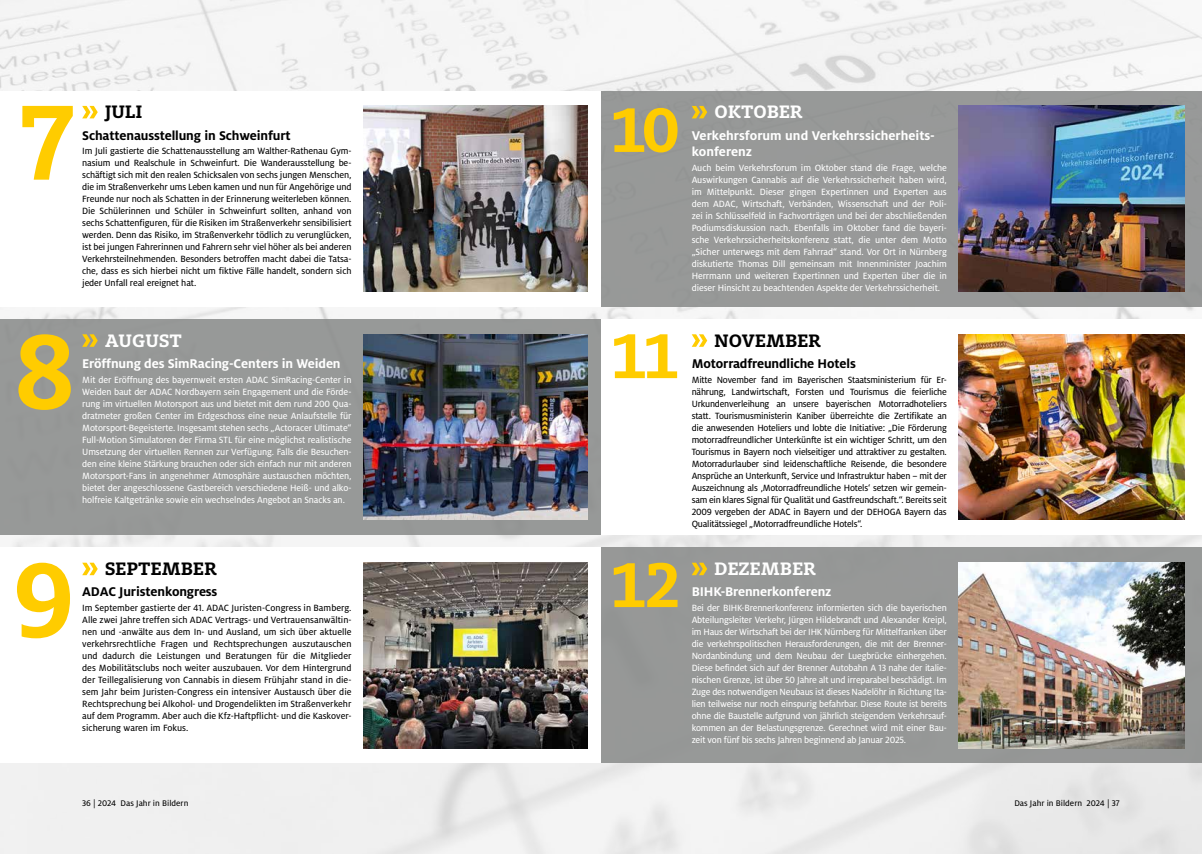
<style>
.page{position:relative;width:1202px;height:854px;background:#fff}
.page>*{position:absolute;margin:0;border:0;box-sizing:border-box;transform-origin:0 0}
.t1{font:700 20px "Milo Slab ADAC";letter-spacing:.01em;color:#000}
.t2{font:700 20px "Milo Slab ADAC";letter-spacing:.01em;color:#fff}
.t3{font:700 14px/16.8px "Milo ADAC";letter-spacing:-.01em;color:#fff}
.t4{font:700 14px "Milo ADAC";letter-spacing:-.01em;color:#000}
.t5{font:10px/12px "Milo ADAC Text";letter-spacing:-.01em;color:#000;text-align:justify}
.t6{font:10px/12px "Milo ADAC Text";letter-spacing:-.01em;color:#fff;text-align:justify}
.t7{font:9px "Milo ADAC Text";color:#000}
</style>
<div class="page">
<img style="left:0;top:0;width:1202px;height:853px">
<div style="left:0;top:91px;width:601px;height:215px;background:#fff"></div>
<div style="left:0;top:547px;width:601px;height:216px;background:#fff"></div>
<div style="left:0;top:319px;width:601px;height:215px;background:#979998"></div>
<svg style="left:22px;top:106px;width:51px;height:73px"></svg>
<svg style="left:17px;top:562px;width:53px;height:76px"></svg>
<div style="left:601px;top:91px;width:601px;height:215px;background:#989998"></div>
<div style="left:601px;top:547px;width:601px;height:216px;background:#969897"></div>
<div style="left:601px;top:319px;width:601px;height:215px;background:#fff"></div>
<svg style="left:614px;top:108px;width:63px;height:44px"></svg>
<svg style="left:614px;top:562px;width:63px;height:45px"></svg>
<svg style="left:82px;top:106px;width:16px;height:12px"></svg>
<img style="left:363px;top:106px;width:225px;height:185px">
<svg style="left:82px;top:562px;width:16px;height:13px"></svg>
<img style="left:363px;top:562px;width:225px;height:185px">
<svg style="left:692px;top:106px;width:15px;height:12px"></svg>
<img style="left:958px;top:106px;width:227px;height:185px">
<svg style="left:18px;top:334px;width:53px;height:76px"></svg>
<svg style="left:614px;top:334px;width:63px;height:44px"></svg>
<svg style="left:82px;top:334px;width:16px;height:13px"></svg>
<img style="left:363px;top:334px;width:225px;height:185px">
<svg style="left:692px;top:334px;width:15px;height:13px"></svg>
<img style="left:958px;top:334px;width:227px;height:185px">
<svg style="left:692px;top:562px;width:15px;height:13px"></svg>
<img style="left:958px;top:562px;width:227px;height:185px">
<h1 class="t1" style="left:105px;top:99px;width:39px">JULI</h1>
<h2 class="t4" style="left:82px;top:127px;width:210px">Schattenausstellung in Schweinfurt</h2>
<p class="t5" style="left:82px;top:145px;width:271px">Im Juli gastierte die Schattenausstellung am Walther-Rathenau Gym&shy;nasium und Realschule in Schweinfurt. Die Wanderausstellung be&shy;schäftigt sich mit den realen Schicksalen von sechs jungen Menschen, die im Straßenverkehr ums Leben kamen und nun für Angehörige und Freunde nur noch als Schatten in der Erinnerung weiterleben können.<br>Die Schülerinnen und Schüler in Schweinfurt sollten, anhand von sechs Schattenfiguren, für die Risiken im Straßenverkehr sensibilisiert werden. Denn das Risiko, im Straßenverkehr tödlich zu verunglücken, ist bei jungen Fahrerinnen und Fahrern sehr viel höher als bei anderen Verkehrsteilnehmenden. Besonders betroffen macht dabei die Tatsa&shy;che, dass es sich hierbei nicht um fiktive Fälle handelt, sondern sich jeder Unfall real ereignet hat.</p>
<h1 class="t2" style="left:105px;top:327px;width:78px">AUGUST</h1>
<h2 class="t3" style="left:82px;top:355px;width:260px">Eröffnung des SimRacing-Centers in Weiden</h2>
<p class="t6" style="left:82px;top:373px;width:271px">Mit der Eröffnung des bayernweit ersten ADAC SimRacing-Center in Weiden baut der ADAC Nordbayern sein Engagement und die Förde&shy;rung im virtuellen Motorsport aus und bietet mit dem rund 200 Qua&shy;dratmeter großen Center im Erdgeschoss eine neue Anlaufstelle für Motorsport-Begeisterte. Insgesamt stehen sechs „Actoracer Ultimate“ Full-Motion Simulatoren der Firma STL für eine möglichst realistische Umsetzung der virtuellen Rennen zur Verfügung. Falls die Besuchen&shy;den eine kleine Stärkung brauchen oder sich einfach nur mit anderen Motorsport-Fans in angenehmer Atmosphäre austauschen möchten, bietet der angeschlossene Gastbereich verschiedene Heiß- und alko&shy;holfreie Kaltgetränke sowie ein wechselndes Angebot an Snacks an.</p>
<h1 class="t1" style="left:105px;top:555px;width:113px">SEPTEMBER</h1>
<h2 class="t4" style="left:82px;top:583px;width:137px">ADAC Juristenkongress</h2>
<p class="t5" style="left:82px;top:602px;width:271px">Im September gastierte der 41. ADAC Juristen-Congress in Bamberg.<br>Alle zwei Jahre treffen sich ADAC Vertrags- und Vertrauensanwältin&shy;nen und -anwälte aus dem In- und Ausland, um sich über aktuelle verkehrsrechtliche Fragen und Rechtsprechungen auszutauschen und dadurch die Leistungen und Beratungen für die Mitglieder des Mobilitätsclubs noch weiter auszubauen. Vor dem Hintergrund der Teillegalisierung von Cannabis in diesem Frühjahr stand in die&shy;sem Jahr beim Juristen-Congress ein intensiver Austausch über die Rechtsprechung bei Alkohol- und Drogendelikten im Straßenverkehr auf dem Programm. Aber auch die Kfz-Haftpflicht- und die Kaskover&shy;sicherung waren im Fokus.</p>
<h1 class="t2" style="left:715px;top:99px;width:90px">OKTOBER</h1>
<h2 class="t3" style="left:692px;top:127px;width:245px">Verkehrsforum und Verkehrssicherheits&shy;konferenz</h2>
<p class="t6" style="left:692px;top:162px;width:257px">Auch beim Verkehrsforum im Oktober stand die Frage, welche Auswirkungen Cannabis auf die Verkehrssicherheit haben wird, im Mittelpunkt. Dieser gingen Expertinnen und Experten aus dem ADAC, Wirtschaft, Verbänden, Wissenschaft und der Poli&shy;zei in Schlüsselfeld in Fachvorträgen und bei der abschließenden Podiumsdiskussion nach. Ebenfalls im Oktober fand die bayeri&shy;sche Verkehrssicherheitskonferenz statt, die unter dem Motto „Sicher unterwegs mit dem Fahrrad“ stand. Vor Ort in Nürnberg diskutierte Thomas Dill gemeinsam mit Innenminister Joachim Herrmann und weiteren Expertinnen und Experten über die in dieser Hinsicht zu beachtenden Aspekte der Verkehrssicherheit.</p>
<h1 class="t1" style="left:715px;top:327px;width:108px">NOVEMBER</h1>
<h2 class="t4" style="left:692px;top:355px;width:166px">Motorradfreundliche Hotels</h2>
<p class="t5" style="left:692px;top:373px;width:257px">Mitte November fand im Bayerischen Staatsministerium für Er&shy;nährung, Landwirtschaft, Forsten und Tourismus die feierliche Urkundenverleihung an unsere bayerischen Motorradhoteliers statt. Tourismusministerin Kaniber überreichte die Zertifikate an die anwesenden Hoteliers und lobte die Initiative: „Die Förderung motorradfreundlicher Unterkünfte ist ein wichtiger Schritt, um den Tourismus in Bayern noch vielseitiger und attraktiver zu gestalten.<br>Motorradurlauber sind leidenschaftliche Reisende, die besondere Ansprüche an Unterkunft, Service und Infrastruktur haben – mit der Auszeichnung als ‚Motorradfreundliche Hotels‘ setzen wir gemein&shy;sam ein klares Signal für Qualität und Gastfreundschaft.“. Bereits seit 2009 vergeben der ADAC in Bayern und der DEHOGA Bayern das Qualitätssiegel „Motorradfreundliche Hotels“.</p>
<h1 class="t2" style="left:715px;top:555px;width:103px">DEZEMBER</h1>
<h2 class="t3" style="left:692px;top:583px;width:141px">BIHK-Brennerkonferenz</h2>
<p class="t6" style="left:692px;top:602px;width:257px">Bei der BIHK-Brennerkonferenz informierten sich die bayerischen Abteilungsleiter Verkehr, Jürgen Hildebrandt und Alexander Kreipl, im Haus der Wirtschaft bei der IHK Nürnberg für Mittelfranken über die verkehrspolitischen Herausforderungen, die mit der Brenner-Nordanbindung und dem Neubau der Luegbrücke einhergehen.<br>Diese befindet sich auf der Brenner Autobahn A 13 nahe der italie&shy;nischen Grenze, ist über 50 Jahre alt und irreparabel beschädigt. Im Zuge des notwendigen Neubaus ist dieses Nadelöhr in Richtung Ita&shy;lien teilweise nur noch einspurig befahrbar. Diese Route ist bereits ohne die Baustelle aufgrund von jährlich steigendem Verkehrsauf&shy;kommen an der Belastungsgrenze. Gerechnet wird mit einer Bau&shy;zeit von fünf bis sechs Jahren beginnend ab Januar 2025.</p>
<p class="t7" style="left:82px;top:797px;width:108px">36 | 2024 Das Jahr in Bildern</p>
<p class="t7" style="left:1014px;top:797px;width:107px">Das Jahr in Bildern 2024 | 37</p>
</div>
